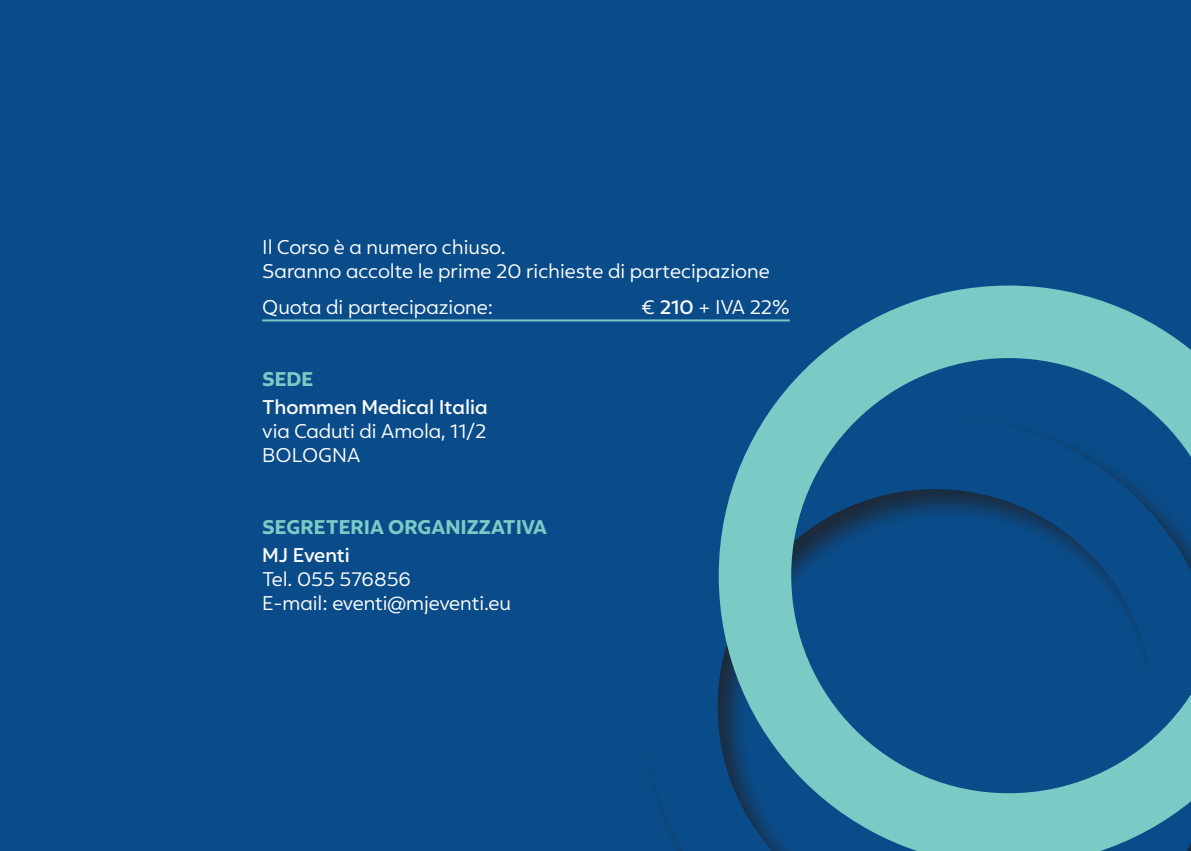
<style>
.page{position:relative;width:1191px;height:851px;background:#fff}
.page>*{position:absolute;margin:0;border:0;box-sizing:border-box;transform-origin:0 0}
.t1{font:19px/24px "Rupert";color:#fff}
.t2{font:500 19px "Rupert";color:#fff}
.t3{font:800 19px "Rupert";color:#7acbc6}
.s1{font-weight:500}
</style>
<div class="page">
<div style="left:0;top:0;width:1191px;height:850px;background:#0a4c8a"></div>
<svg style="left:718px;top:285px;width:473px;height:565px"></svg>
<hr style="left:262px;top:319px;width:527px;height:2px;background:#7acbc6">
<p class="t1" style="left:262px;top:234px;width:509px">Il Corso è a numero chiuso.<br>Saranno accolte le prime 20 richieste di partecipazione</p>
<p class="t1" style="left:262px;top:293px;width:232px">Quota di partecipazione:</p>
<p class="t1" style="left:641px;top:293px;width:150px">€ <span class="s1">210</span> + IVA 22%</p>
<p class="t3" style="left:262px;top:364px;width:53px">SEDE</p>
<p class="t2" style="left:262px;top:392px;width:227px">Thommen Medical Italia</p>
<p class="t1" style="left:262px;top:417px;width:225px">via Caduti di Amola, 11/2<br>BOLOGNA</p>
<p class="t3" style="left:262px;top:512px;width:286px">SEGRETERIA ORGANIZZATIVA</p>
<p class="t2" style="left:262px;top:540px;width:89px">MJ Eventi</p>
<p class="t1" style="left:262px;top:565px;width:250px">Tel. 055 576856<br>E-mail: eventi@mjeventi.eu</p>
</div>
